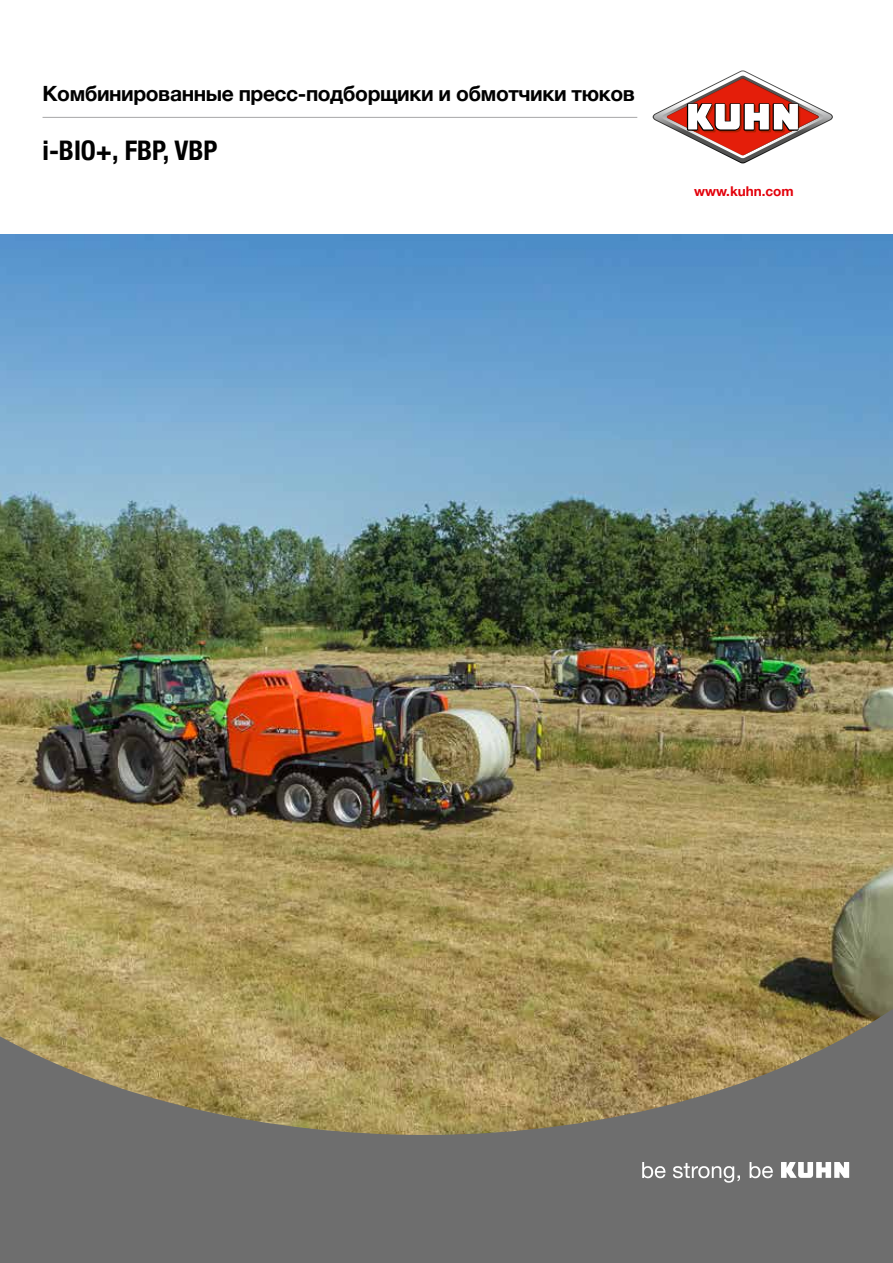
<style>
.page{position:relative;width:893px;height:1263px;background:#fff}
.page>*{position:absolute;margin:0;border:0;box-sizing:border-box;transform-origin:0 0}
.t1{font:700 condensed 27px "Helvetica Neue";color:#000}
.t2{font:700 21px "Helvetica Neue";letter-spacing:-.02em;color:#000}
.t3{font:700 13.5px "Helvetica Neue LT Com";color:#e3000b}
</style>
<div class="page">
<img style="left:0;top:234px;width:893px;height:766px">
<svg style="left:653px;top:70px;width:180px;height:93px"></svg>
<svg style="left:0;top:1000px;width:893px;height:263px;background:#837b65"></svg>
<svg style="left:642px;top:1162px;width:23px;height:16px"></svg>
<svg style="left:673px;top:1163px;width:67px;height:20px"></svg>
<svg style="left:750px;top:1162px;width:23px;height:16px"></svg>
<svg style="left:781px;top:1162px;width:68px;height:16px"></svg>
<hr style="left:43px;top:117px;width:594px;height:1px;background:#9c9c9d">
<p class="t2" style="left:43px;top:77px;width:594px">Комбинированные пресс-подборщики и обмотчики тюков</p>
<p class="t1" style="left:43px;top:128px;width:176px">i-BIO+, FBP, VBP</p>
<p class="t3" style="left:694px;top:183px;width:101px">www.kuhn.com</p>
</div>
